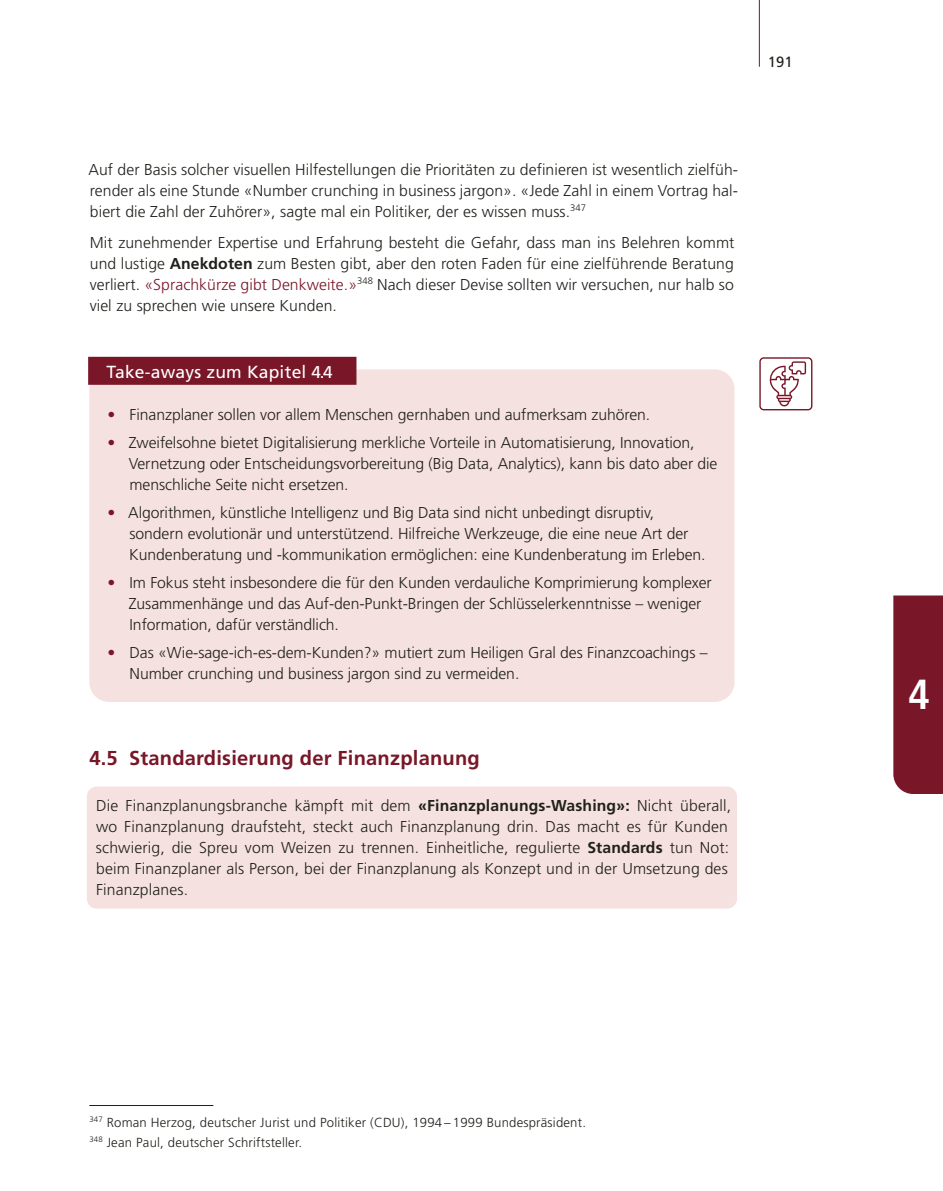
<style>
.page{position:relative;width:943px;height:1191px;background:#fff}
.page>*{position:absolute;margin:0;border:0;box-sizing:border-box;transform-origin:0 0}
.t1{font:700 condensed 42px "Frutiger LT Std";color:#fff}
.t2{font:700 20.12px "Frutiger LT Std";letter-spacing:.01em;color:#791627}
.t3{font:17.5px "Frutiger LT Std";letter-spacing:.01em;color:#fff}
.t4{font:300 15.75px/21px "Frutiger LT Std";letter-spacing:-.005em;color:#21201c}
.t5{font:14.88px "Frutiger LT Std";color:#21201c}
.t6{font:300 13.12px/20.1px "Frutiger LT Std";letter-spacing:.015em;color:#21201c}
.s1{font-weight:700}
.s2{color:#791627}
.s3{font-size:17.15px}
</style>
<div class="page">
<div style="left:893px;top:595px;width:50px;height:199px;background:#791627"></div>
<hr style="left:759px;top:0;width:1px;height:67px;background:#791627">
<div style="left:87px;top:786px;width:650px;height:122px;background:#f5e2e0;border-radius:10px"></div>
<hr style="left:89px;top:1105px;width:124px;height:1px;background:#21201c">
<div style="left:89px;top:369px;width:645px;height:333px;background:#f5e2e0;border-radius:20px"></div>
<div style="left:88px;top:357px;width:268px;height:28px;background:#791627"></div>
<div style="left:759px;top:357px;width:53px;height:53px;border:1px solid #791627;border-radius:4px"></div>
<svg style="left:769px;top:361px;width:37px;height:46px"></svg>
<p class="t5" style="left:767px;top:53px;width:27px">191</p>
<p class="t4" style="left:89px;top:159px;width:651px;text-align:justify">Auf der Basis solcher visuellen Hilfestellungen die Prioritäten zu definieren ist wesentlich zielfüh&shy;render als eine Stunde «Number crunching in business jargon». «Jede Zahl in einem Vortrag hal&shy;biert die Zahl der Zuhörer», sagte mal ein Politiker, der es wissen muss.<sup>347</sup></p>
<p class="t4" style="left:90px;top:232px;width:646px;text-align:justify">Mit zunehmender Expertise und Erfahrung besteht die Gefahr, dass man ins Belehren kommt und lustige <span class="s1">Anekdoten</span> zum Besten gibt, aber den roten Faden für eine zielführende Beratung verliert. <span class="s2">«Sprachkürze gibt Denkweite.»</span><sup>348</sup> Nach dieser Devise sollten wir versuchen, nur halb so viel zu sprechen wie unsere Kunden.</p>
<p class="t3" style="left:106px;top:361px;width:228px">Take-aways zum Kapitel <span class="s3">4.4</span></p>
<p class="t4" style="left:107px;top:404px;width:544px"><span class="s2">•</span> Finanzplaner sollen vor allem Menschen gernhaben und aufmerksam zuhören.</p>
<p class="t4" style="left:129px;top:432px;width:590px;text-indent:-21px"><span class="s2">•</span> Zweifelsohne bietet Digitalisierung merkliche Vorteile in Automatisierung, Innovation,<br>Vernetzung oder Entscheidungsvorbereitung (Big Data, Analytics), kann bis dato aber die menschliche Seite nicht ersetzen.</p>
<p class="t4" style="left:129px;top:502px;width:577px;text-indent:-22px"><span class="s2">•</span> Algorithmen, künstliche Intelligenz und Big Data sind nicht unbedingt disruptiv, sondern evolutionär und unterstützend. Hilfreiche Werkzeuge, die eine neue Art der<br>Kundenberatung und -kommunikation ermöglichen: eine Kundenberatung im Erleben.</p>
<p class="t4" style="left:129px;top:572px;width:584px;text-indent:-21px"><span class="s2">•</span> Im Fokus steht insbesondere die für den Kunden verdauliche Komprimierung komplexer<br>Zusammenhänge und das Auf-den-Punkt-Bringen der Schlüsselerkenntnisse – weniger<br>Information, dafür verständlich.</p>
<p class="t4" style="left:130px;top:642px;width:579px;text-indent:-22px"><span class="s2">•</span> Das «Wie-sage-ich-es-dem-Kunden?» mutiert zum Heiligen Gral des Finanzcoachings –<br>Number crunching und business jargon sind zu vermeiden.</p>
<p class="t2" style="left:89px;top:746px;width:392px">4.5 Standardisierung der Finanzplanung</p>
<p class="t4" style="left:96px;top:795px;width:636px">Die Finanzplanungsbranche kämpft mit dem <span class="s1">«Finanzplanungs-Washing»:</span> Nicht überall, wo Finanzplanung draufsteht, steckt auch Finanzplanung drin. Das macht es für Kunden schwierig, die Spreu vom Weizen zu trennen. Einheitliche, regulierte <span class="s1">Standards</span> tun Not: beim Finanzplaner als Person, bei der Finanzplanung als Konzept und in der Umsetzung des Finanzplanes.</p>
<p class="t6" style="left:89px;top:1112px;width:498px"><sup>347</sup> Roman Herzog, deutscher Jurist und Politiker (CDU), 1994 – 1999 Bundespräsident.<br><sup>348</sup> Jean Paul, deutscher Schriftsteller.</p>
<h1 class="t1" style="left:908px;top:670px;width:23px">4</h1>
</div>
